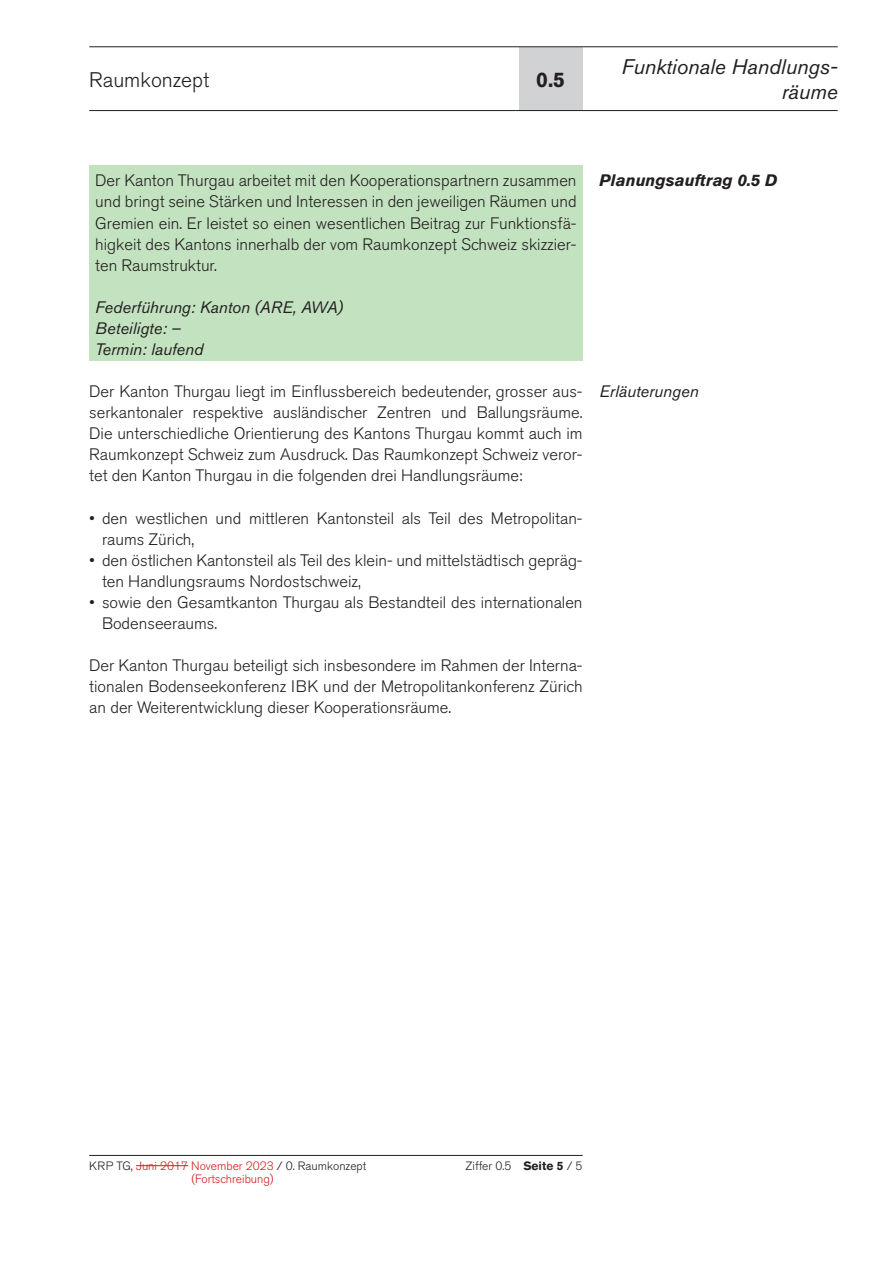
<style>
.page{position:relative;width:893px;height:1263px;background:#fff}
.page>*{position:absolute;margin:0;border:0;box-sizing:border-box;transform-origin:0 0}
.t1{font:italic 21px/25.2px "Akzidenz Grotesk BQ";color:#231f20;text-align:right}
.t2{font:300 21px "Akzidenz Grotesk BQ";color:#231f20}
.t3{font:700 21px "Akzidenz Grotesk BQ";color:#231f20}
._04_Fliesstext{font:300 16.5px/21px "Akzidenz Grotesk BQ";color:#231f20;text-align:justify}
._05_Fliesstext__kursiv{font:italic 16.5px "Akzidenz Grotesk BQ";color:#231f20}
._10_Marginalien__bold__kursiv{font:italic 700 16.5px "Akzidenz Grotesk BQ";color:#231f20}
._11_Marginalien__kursiv{font:italic 16.5px "Akzidenz Grotesk BQ";color:#231f20}
.t4{font:300 12px "Akzidenz Grotesk BQ";color:#231f20}
.t5{font:300 12px "Akzidenz Grotesk BQ";color:#d01f20}
.s1{font-family:"Arial";font-weight:400}
.s2{color:#d01f20}
.s3{font-weight:700}
</style>
<div class="page">
<div style="left:519px;top:47px;width:64px;height:64px;background:#d1d2d4"></div>
<hr style="left:89px;top:46px;width:749px;height:1px;background:#231f20">
<hr style="left:89px;top:110px;width:749px;height:1px;background:#231f20">
<hr style="left:89px;top:1155px;width:494px;height:1px;background:#231f20">
<hr style="left:136px;top:1165px;width:52px;height:1px;background:#d01f20">
<div style="left:89px;top:166px;width:494px;height:195px;background:#c3e2c0"></div>
<p class="t2" style="left:89px;top:68px;width:121px">Raumkonzept</p>
<p class="t3" style="left:536px;top:67px;width:30px">0.5</p>
<p class="t1" style="left:622px;top:54px;width:218px">Funktionale Handlungs&shy;räume</p>
<p class="_04_Fliesstext" style="left:95px;top:170px;width:483px">Der Kanton Thurgau arbeitet mit den Kooperationspartnern zusammen und bringt seine Stärken und Interessen in den jeweiligen Räumen und Gremien ein. Er leistet so einen wesentlichen Beitrag zur Funktionsfä&shy;higkeit des Kantons innerhalb der vom Raumkonzept Schweiz skizzier&shy;ten Raumstruktur.</p>
<p class="_05_Fliesstext__kursiv" style="left:95px;top:297px;width:249px">Federführung: Kanton (ARE, AWA)</p>
<p class="_05_Fliesstext__kursiv" style="left:95px;top:318px;width:87px">Beteiligte: –</p>
<p class="_05_Fliesstext__kursiv" style="left:95px;top:339px;width:109px">Termin: laufend</p>
<p class="_04_Fliesstext" style="left:89px;top:381px;width:495px">Der Kanton Thurgau liegt im Einflussbereich bedeutender, grosser aus&shy;serkantonaler respektive ausländischer Zentren und Ballungsräume.<br>Die unterschiedliche Orientierung des Kantons Thurgau kommt auch im Raumkonzept Schweiz zum Ausdruck. Das Raumkonzept Schweiz veror&shy;tet den Kanton Thurgau in die folgenden drei Handlungsräume:</p>
<p class="_04_Fliesstext" style="left:102px;top:508px;width:482px;text-indent:-13px"><span class="s1">•</span> den westlichen und mittleren Kantonsteil als Teil des Metropolitan&shy;raums Zürich,</p>
<p class="_04_Fliesstext" style="left:102px;top:550px;width:482px;text-indent:-13px"><span class="s1">•</span> den östlichen Kantonsteil als Teil des klein- und mittelstädtisch gepräg&shy;ten Handlungsraums Nordostschweiz,</p>
<p class="_04_Fliesstext" style="left:102px;top:592px;width:482px;text-indent:-13px"><span class="s1">•</span> sowie den Gesamtkanton Thurgau als Bestandteil des internationalen<br>Bodenseeraums.</p>
<p class="_04_Fliesstext" style="left:89px;top:655px;width:495px">Der Kanton Thurgau beteiligt sich insbesondere im Rahmen der Interna&shy;tionalen Bodenseekonferenz IBK und der Metropolitankonferenz Zürich an der Weiterentwicklung dieser Kooperationsräume.</p>
<p class="_10_Marginalien__bold__kursiv" style="left:600px;top:171px;width:180px">Planungsauftrag 0.5 D</p>
<p class="_11_Marginalien__kursiv" style="left:600px;top:381px;width:101px">Erläuterungen</p>
<p class="t4" style="left:89px;top:1159px;width:279px">KRP TG, <span class="s2">Juni 2017 November 2023</span> / 0. Raumkonzept</p>
<p class="t4" style="left:465px;top:1159px;width:119px">Ziffer 0.5 <span class="s3">Seite 5</span> / 5</p>
<p class="t5" style="left:191px;top:1172px;width:84px">(Fortschreibung)</p>
</div>
